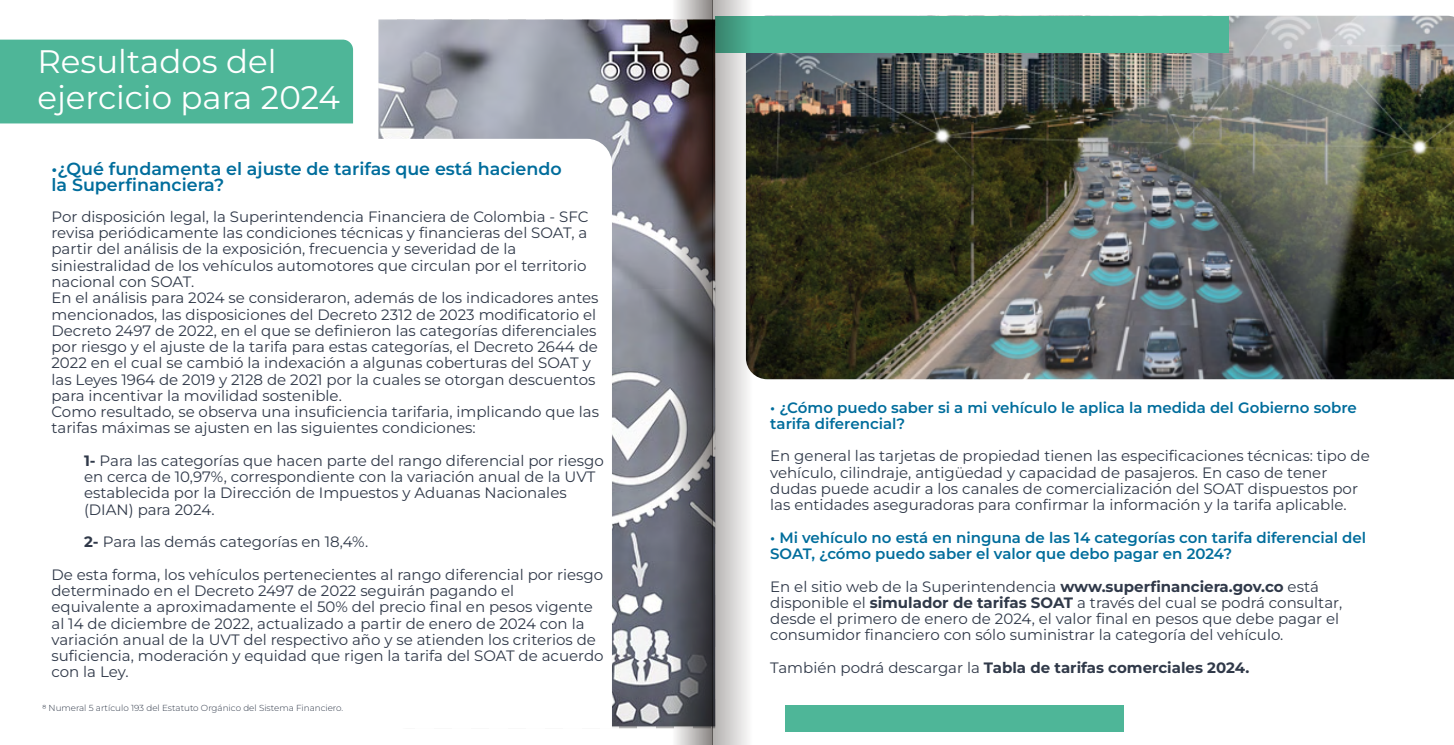
<style>
.page{position:relative;width:1454px;height:745px;background:#fff}
.page>*{position:absolute;margin:0;border:0;box-sizing:border-box;transform-origin:0 0}
.t1{font:32.5px/35px "Montserrat";color:#fff}
.t2{font:600 17.5px/16.2px "Montserrat";color:#016d9c}
.t3{font:15px/16.2px "Montserrat";color:#303949}
.t4{font:600 15px/16.2px "Montserrat";color:#016d9c}
.t5{font:700 15px "Montserrat";color:#303949}
.t6{font:300 8.75px "Montserrat";color:#303949}
.s1{font-weight:700}
.s2{font-weight:400}
</style>
<div class="page">
<img style="left:762px;top:16px;width:692px;height:363px">
<div style="left:0;top:40px;width:353px;height:83px;background:#4eb698"></div>
<div style="left:715px;top:16px;width:513px;height:37px;background:#4eb698"></div>
<div style="left:785px;top:704px;width:339px;height:27px;background:#4eb698"></div>
<img style="left:378px;top:20px;width:285px;height:706px">
<svg style="left:378px;top:139px;width:234px;height:587px"></svg>
<svg style="left:663px;top:0;width:49px;height:744px;background:#646267"></svg>
<svg style="left:712px;top:0;width:50px;height:744px"></svg>
<h1 class="t1" style="left:37px;top:43px;width:304px">Resultados del ejercicio para 2024</h1>
<p class="t2" style="left:51px;top:160px;width:512px">•¿Qué fundamenta el ajuste de tarifas que está haciendo la Superfinanciera?</p>
<p class="t3" style="left:51px;top:208px;width:549px">Por disposición legal, la Superintendencia Financiera de Colombia - SFC revisa periódicamente las condiciones técnicas y financieras del SOAT, a partir del análisis de la exposición, frecuencia y severidad de la siniestralidad de los vehículos automotores que circulan por el territorio nacional con SOAT.<br>En el análisis para 2024 se consideraron, además de los indicadores antes mencionados, las disposiciones del Decreto 2312 de 2023 modificatorio el Decreto 2497 de 2022, en el que se definieron las categorías diferenciales por riesgo y el ajuste de la tarifa para estas categorías, el Decreto 2644 de 2022 en el cual se cambió la indexación a algunas coberturas del SOAT y las Leyes 1964 de 2019 y 2128 de 2021 por la cuales se otorgan descuentos para incentivar la movilidad sostenible.<br>Como resultado, se observa una insuficiencia tarifaria, implicando que las tarifas máximas se ajusten en las siguientes condiciones:</p>
<p class="t3" style="left:84px;top:452px;width:521px"><span class="s1">1-</span> Para las categorías que hacen parte del rango diferencial por riesgo en cerca de 10,97%, correspondiente con la variación anual de la UVT establecida por la Dirección de Impuestos y Aduanas Nacionales (DIAN) para 2024.</p>
<p class="t3" style="left:51px;top:525px;width:553px;line-height:32.5px;text-indent:33px"><span class="s1">2-</span> Para las demás categorías en 18,4%.<br>De esta forma, los vehículos pertenecientes al rango diferencial por riesgo</p>
<p class="t3" style="left:51px;top:582px;width:554px">determinado en el Decreto 2497 de 2022 seguirán pagando el equivalente a aproximadamente el 50% del precio final en pesos vigente al 14 de diciembre de 2022, actualizado a partir de enero de 2024 con la variación anual de la UVT del respectivo año y se atienden los criterios de suficiencia, moderación y equidad que rigen la tarifa del SOAT de acuerdo con la Ley.</p>
<p class="t6" style="left:43px;top:702px;width:302px">8 Numeral 5 artículo 193 del Estatuto Orgánico del Sistema Financiero.</p>
<p class="t4" style="left:770px;top:398px;width:588px">• ¿Cómo puedo saber si a mi vehículo le aplica la medida del Gobierno sobre tarifa diferencial?</p>
<p class="t3" style="left:770px;top:447px;width:601px">En general las tarjetas de propiedad tienen las especificaciones técnicas: tipo de vehículo, cilindraje, antigüedad y capacidad de pasajeros. En caso de tener dudas puede acudir a los canales de comercialización del SOAT dispuestos por las entidades aseguradoras para confirmar la información y la tarifa aplicable.</p>
<p class="t4" style="left:770px;top:528px;width:597px">• Mi vehículo no está en ninguna de las 14 categorías con tarifa diferencial del<br>SOAT, ¿cómo puedo saber el valor que debo pagar en 2024?</p>
<p class="t3" style="left:770px;top:577px;width:573px">En el sitio web de la Superintendencia <span class="s1">www.superfinanciera.gov.co</span> está disponible el <span class="s1">simulador de tarifas SOAT</span> a través del cual se podrá consultar, desde el primero de enero de 2024, el valor final en pesos que debe pagar el consumidor financiero con sólo suministrar la categoría del vehículo.</p>
<p class="t5" style="left:770px;top:657px;width:481px"><span class="s2">También podrá descargar la</span> Tabla de tarifas comerciales 2024.</p>
</div>
